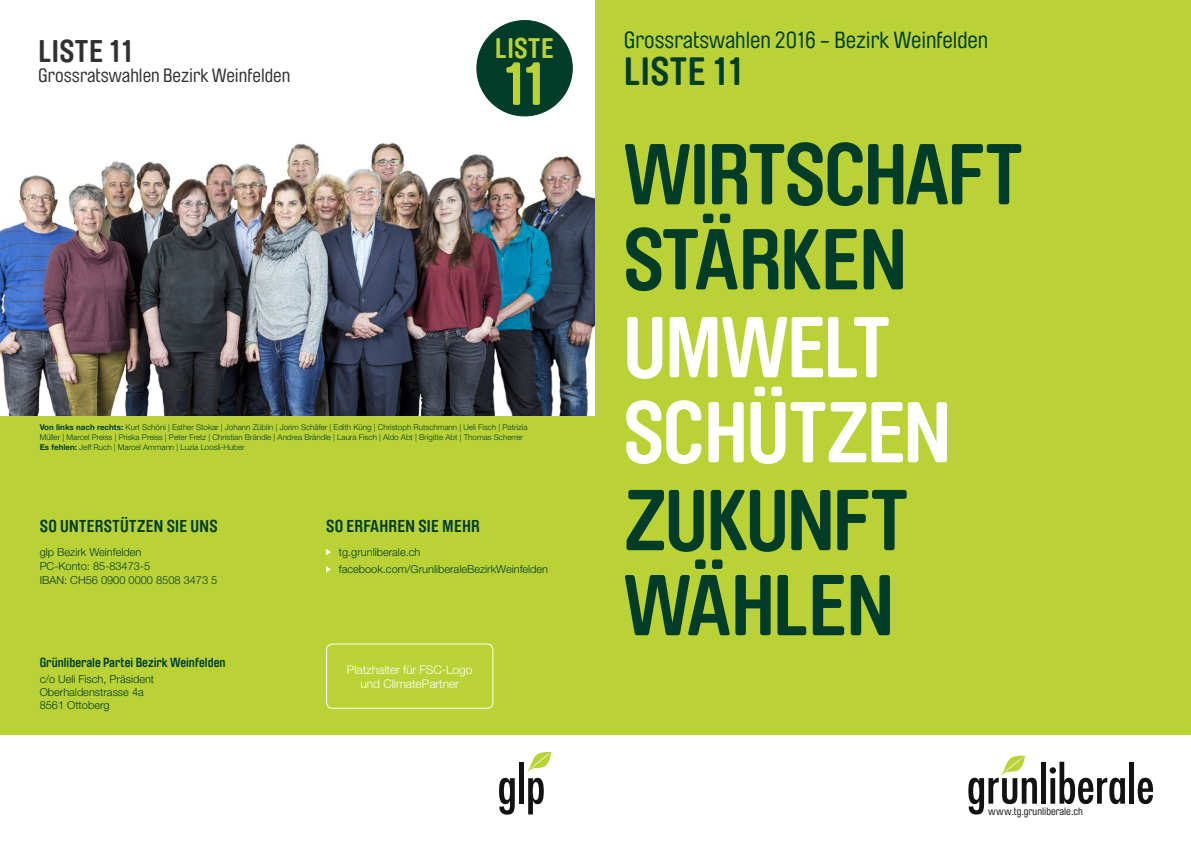
<style>
.page{position:relative;width:1191px;height:842px;background:#fff}
.page>*{position:absolute;margin:0;border:0;box-sizing:border-box;transform-origin:0 0}
._1_cov_Headline_70pt{font:700 85px/87.9px "Brauer Neue Std";letter-spacing:-.025em;color:#003d29}
._1_cov_Headline_70pt-2{font:700 85px/87.9px "Brauer Neue Std";letter-spacing:-.025em;color:#fff}
.t1{font:700 60px "Brauer Neue Std";color:#bad235}
._1_cov_Liste_38pt{font:700 39px "Brauer Neue Std";letter-spacing:.01em;color:#003d29}
._3_back_Titel_17pt{font:700 31px "Brauer Neue Std";letter-spacing:.01em;color:#303231}
.t2{font:700 28px "Brauer Neue Std";letter-spacing:.01em;color:#bad235}
._1_cov_Liste_38pt-2{font:23px "Brauer Neue Std";color:#003d29}
._3_back_Zusatztext_1{font:19px "Brauer Neue Std";color:#303231}
._3_back_Titel_17pt-2{font:700 17px "Brauer Neue Std";letter-spacing:.015em;color:#003d29}
._3_back_Untertitel_1{font:700 13px "Brauer Neue Std";color:#003d29}
._2_inn_Thementitel_1{font:300 12px "Helvetica Neue LT";letter-spacing:-.005em;color:#fff}
._2_inn_Thementext_9p{font:300 12px "Helvetica Neue LT";letter-spacing:-.005em;color:#fff}
._3_back_Text_Adresse{font:300 11px "Helvetica Neue LT";color:#003d29}
.t3{font:10.5px "Brauer Neue Std";color:#121212}
._3_back_Bildlegende{font:300 8px/10px "Helvetica Neue LT";color:#003d29}
.s1{font-weight:700}
.s2{color:#fff}
.s3{color:#003d29}
</style>
<div class="page">
<img style="left:0;top:20px;width:595px;height:396px">
<div style="left:0;top:416px;width:595px;height:318px;background:#bad235"></div>
<svg style="left:326px;top:549px;width:5px;height:6px"></svg>
<svg style="left:326px;top:566px;width:5px;height:7px"></svg>
<div style="left:477px;top:21px;width:95px;height:95px;background:#003d29;border-radius:50%"></div>
<svg style="left:499px;top:778px;width:16px;height:37px"></svg>
<div style="left:519px;top:762px;width:5px;height:42px;background:#121212"></div>
<svg style="left:528px;top:778px;width:16px;height:36px"></svg>
<svg style="left:526px;top:752px;width:26px;height:20px"></svg>
<div style="left:326px;top:643px;width:167px;height:66px;border:1px solid #fff;border-radius:6px"></div>
<div style="left:595px;top:0;width:596px;height:734px;background:#bad235"></div>
<div style="left:1041px;top:762px;width:5px;height:42px;background:#121212"></div>
<svg style="left:1049px;top:762px;width:76px;height:42px"></svg>
<div style="left:1129px;top:762px;width:5px;height:42px;background:#121212"></div>
<svg style="left:1137px;top:778px;width:16px;height:26px"></svg>
<svg style="left:968px;top:756px;width:69px;height:58px"></svg>
<p class="_3_back_Titel_17pt" style="left:38px;top:34px;width:96px">LISTE 11</p>
<p class="_3_back_Zusatztext_1" style="left:38px;top:65px;width:253px">Grossratswahlen Bezirk Weinfelden</p>
<p class="t2" style="left:495px;top:32px;width:60px">LISTE</p>
<p class="t1" style="left:503px;top:50px;width:45px">11</p>
<p class="_3_back_Bildlegende" style="left:40px;top:422px;width:489px"><span class="s1">Von links nach rechts:</span> Kurt Schöni | Esther Stokar | Johann Züblin | Jorim Schäfer | Edith Küng | Christoph Rutschmann | Ueli Fisch | Patrizia<br>Müller | Marcel Preiss | Priska Preiss | Peter Fretz | Christian Brändle | Andrea Brändle | Laura Fisch | Aldo Abt | Brigitte Abt | Thomas Scherrer</p>
<p class="_3_back_Bildlegende" style="left:40px;top:442px;width:207px"><span class="s1">Es fehlen:</span> Jeff Ruch | Marcel Ammann | Luzia Loosli-Huber</p>
<p class="_3_back_Titel_17pt-2" style="left:40px;top:517px;width:179px">SO UNTERSTÜTZEN SIE UNS</p>
<p class="_3_back_Titel_17pt-2" style="left:326px;top:517px;width:155px">SO ERFAHREN SIE MEHR</p>
<p class="_3_back_Text_Adresse" style="left:339px;top:545px;width:83px">tg.grunliberale.ch</p>
<p class="_3_back_Text_Adresse" style="left:339px;top:562px;width:211px">facebook.com/GrunliberaleBezirkWeinfelden</p>
<p class="_3_back_Text_Adresse" style="left:40px;top:545px;width:103px">glp Bezirk Weinfelden</p>
<p class="_3_back_Text_Adresse" style="left:40px;top:559px;width:112px">PC-Konto: 85-83473-5</p>
<p class="_3_back_Text_Adresse" style="left:40px;top:574px;width:179px">IBAN: CH56 0900 0000 8508 3473 5</p>
<p class="_3_back_Untertitel_1" style="left:40px;top:655px;width:187px">Grünliberale Partei Bezirk Weinfelden</p>
<p class="_3_back_Text_Adresse" style="left:40px;top:672px;width:116px">c/o Ueli Fisch, Präsident</p>
<p class="_3_back_Text_Adresse" style="left:40px;top:685px;width:106px">Oberhaldenstrasse 4a</p>
<p class="_3_back_Text_Adresse" style="left:40px;top:698px;width:71px">8561 Ottoberg</p>
<p class="_2_inn_Thementitel_1" style="left:347px;top:662px;width:127px">Platzhalter für FSC-Logo</p>
<p class="_2_inn_Thementext_9p" style="left:360px;top:677px;width:100px">und ClimatePartner</p>
<p class="_1_cov_Liste_38pt-2" style="left:624px;top:28px;width:366px">Grossratswahlen 2016 - Bezirk Weinfelden</p>
<p class="_1_cov_Liste_38pt" style="left:624px;top:49px;width:121px">LISTE 11</p>
<p class="_1_cov_Headline_70pt" style="left:623px;top:131px;width:402px">WIRTSCHAFT</p>
<p class="_1_cov_Headline_70pt" style="left:623px;top:216px;width:286px">STÄRKEN<br><span class="s2">UMWELT</span></p>
<p class="_1_cov_Headline_70pt-2" style="left:623px;top:389px;width:330px">SCHÜTZEN<br><span class="s3">ZUKUNFT</span></p>
<p class="_1_cov_Headline_70pt" style="left:623px;top:562px;width:273px">WÄHLEN</p>
<p class="t3" style="left:988px;top:805px;width:96px">www.tg.grunliberale.ch</p>
</div>
